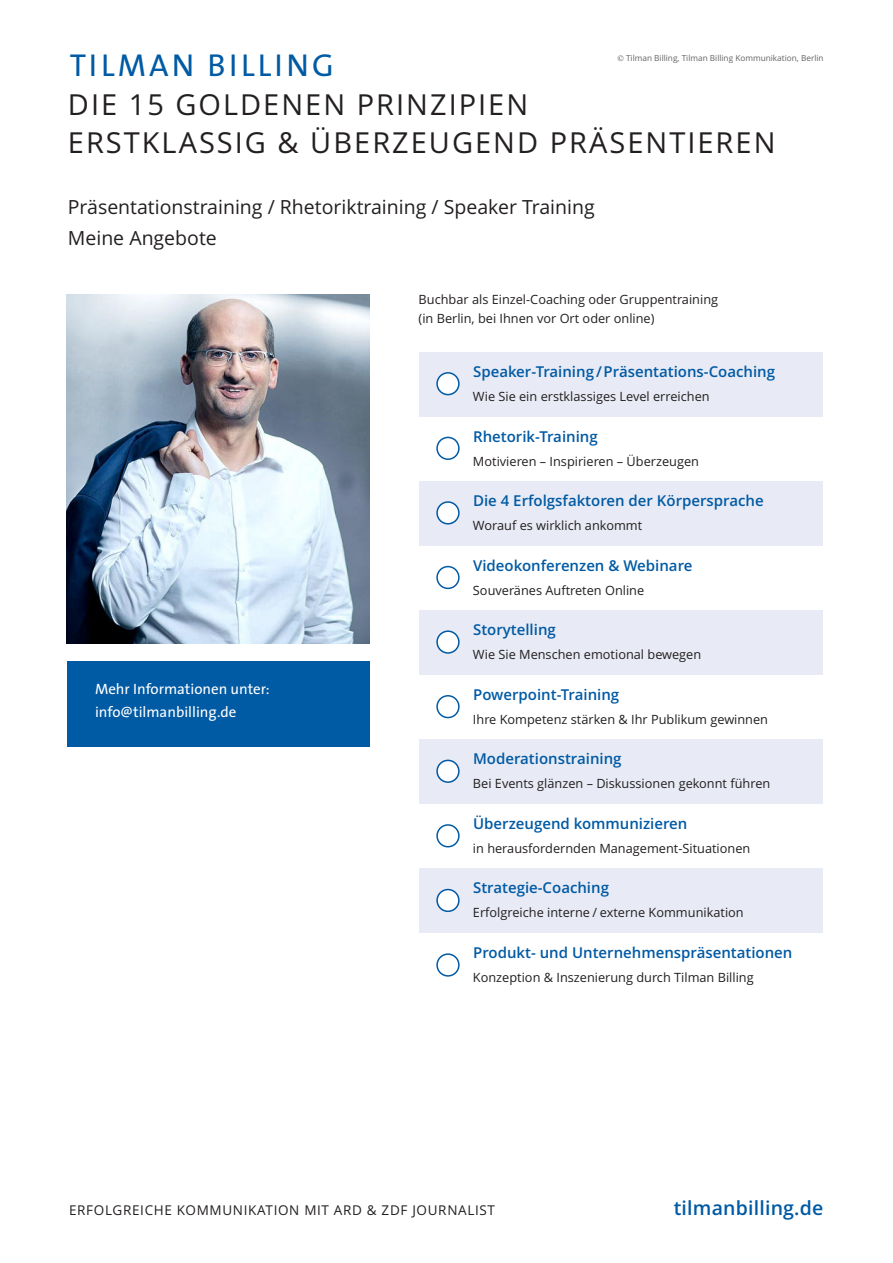
<style>
.page{position:relative;width:893px;height:1263px;background:#fff}
.page>*{position:absolute;margin:0;border:0;box-sizing:border-box;transform-origin:0 0}
.t1{font:31.8px "The Sans Caps";letter-spacing:.1em;color:#015aa4}
.t2{font:28.95px/38.2px "Open Sans";letter-spacing:.07em;color:#231f20}
.t3{font:19.5px/31.5px "Open Sans";color:#231f20}
.t4{font:600 19.5px "Open Sans";letter-spacing:.01em;color:#015aa4}
.t5{font:600 15px "Open Sans";color:#015aa4}
.t6{font:15px/22.5px "The Sans";color:#fff}
.t7{font:13.5px "Open Sans";letter-spacing:.05em;color:#231f20}
.t8{font:12.75px/19.5px "Open Sans";color:#231f20}
.t9{font:8.25px "Open Sans";color:#636366}
</style>
<div class="page">
<div style="left:67px;top:661px;width:302px;height:85px;background:#015aa4"></div>
<div style="left:420px;top:352px;width:403px;height:65px;background:#e8ebf5"></div>
<div style="left:420px;top:481px;width:403px;height:65px;background:#e8ebf5"></div>
<div style="left:420px;top:610px;width:403px;height:65px;background:#e8ebf5"></div>
<div style="left:420px;top:739px;width:403px;height:65px;background:#e8ebf5"></div>
<div style="left:420px;top:868px;width:403px;height:65px;background:#e8ebf5"></div>
<img style="left:67px;top:294px;width:302px;height:349px">
<svg style="left:436px;top:372px;width:24px;height:23px"></svg>
<svg style="left:436px;top:953px;width:24px;height:24px"></svg>
<svg style="left:436px;top:889px;width:24px;height:23px"></svg>
<svg style="left:436px;top:824px;width:24px;height:23px"></svg>
<svg style="left:436px;top:760px;width:24px;height:23px"></svg>
<svg style="left:436px;top:695px;width:24px;height:23px"></svg>
<svg style="left:436px;top:630px;width:24px;height:24px"></svg>
<svg style="left:436px;top:566px;width:24px;height:23px"></svg>
<svg style="left:436px;top:501px;width:24px;height:23px"></svg>
<svg style="left:436px;top:437px;width:24px;height:23px"></svg>
<h1 class="t1" style="left:70px;top:55px;width:266px">TILMAN BILLING</h1>
<h2 class="t2" style="left:68px;top:85px;width:709px">DIE 15 GOLDENEN PRINZIPIEN<br>ERSTKLASSIG &amp; ÜBERZEUGEND PRäSENTIEREN</h2>
<p class="t9" style="left:626px;top:53px;width:199px">Tilman Billing, Tilman Billing Kommunikation, Berlin</p>
<h3 class="t3" style="left:68px;top:191px;width:528px">Präsentationstraining / Rhetoriktraining / Speaker Training<br>Meine Angebote</h3>
<p class="t6" style="left:95px;top:679px;width:176px">Mehr Informationen unter: info@tilmanbilling.de</p>
<p class="t8" style="left:419px;top:289px;width:301px">Buchbar als Einzel-Coaching oder Gruppentraining (in Berlin, bei Ihnen vor Ort oder online)</p>
<p class="t5" style="left:473px;top:363px;width:303px">Speaker-Training/Präsentations-Coaching</p>
<p class="t8" style="left:473px;top:387px;width:238px">Wie Sie ein erstklassiges Level erreichen</p>
<p class="t5" style="left:473px;top:428px;width:126px">Rhetorik-Training</p>
<p class="t8" style="left:473px;top:451px;width:228px">Motivieren – Inspirieren – Überzeugen</p>
<p class="t5" style="left:473px;top:492px;width:292px">Die 4 Erfolgsfaktoren der Körpersprache</p>
<p class="t8" style="left:473px;top:516px;width:171px">Worauf es wirklich ankommt</p>
<p class="t5" style="left:473px;top:557px;width:221px">Videokonferenzen &amp; Webinare</p>
<p class="t8" style="left:473px;top:580px;width:173px">Souveränes Auftreten Online</p>
<p class="t5" style="left:473px;top:621px;width:84px">Storytelling</p>
<p class="t8" style="left:473px;top:645px;width:230px">Wie Sie Menschen emotional bewegen</p>
<p class="t5" style="left:473px;top:686px;width:148px">Powerpoint-Training</p>
<p class="t8" style="left:473px;top:709px;width:297px">Ihre Kompetenz stärken &amp; Ihr Publikum gewinnen</p>
<p class="t5" style="left:473px;top:750px;width:150px">Moderationstraining</p>
<p class="t8" style="left:473px;top:774px;width:299px">Bei Events glänzen – Diskussionen gekonnt führen</p>
<p class="t5" style="left:473px;top:815px;width:216px">Überzeugend kommunizieren</p>
<p class="t8" style="left:473px;top:838px;width:279px">in herausfordernden Management-Situationen</p>
<p class="t5" style="left:473px;top:879px;width:137px">Strategie-Coaching</p>
<p class="t8" style="left:473px;top:903px;width:272px">Erfolgreiche interne / externe Kommunikation</p>
<p class="t5" style="left:473px;top:944px;width:321px">Produkt- und Unternehmenspräsentationen</p>
<p class="t8" style="left:473px;top:967px;width:282px">Konzeption &amp; Inszenierung durch Tilman Billing</p>
<p class="t7" style="left:69px;top:1203px;width:427px">ERFOLGREICHE KOMMUNIKATION MIT ARD &amp; ZDF JOURNALIST</p>
<h3 class="t4" style="left:674px;top:1197px;width:151px">tilmanbilling.de</h3>
</div>
